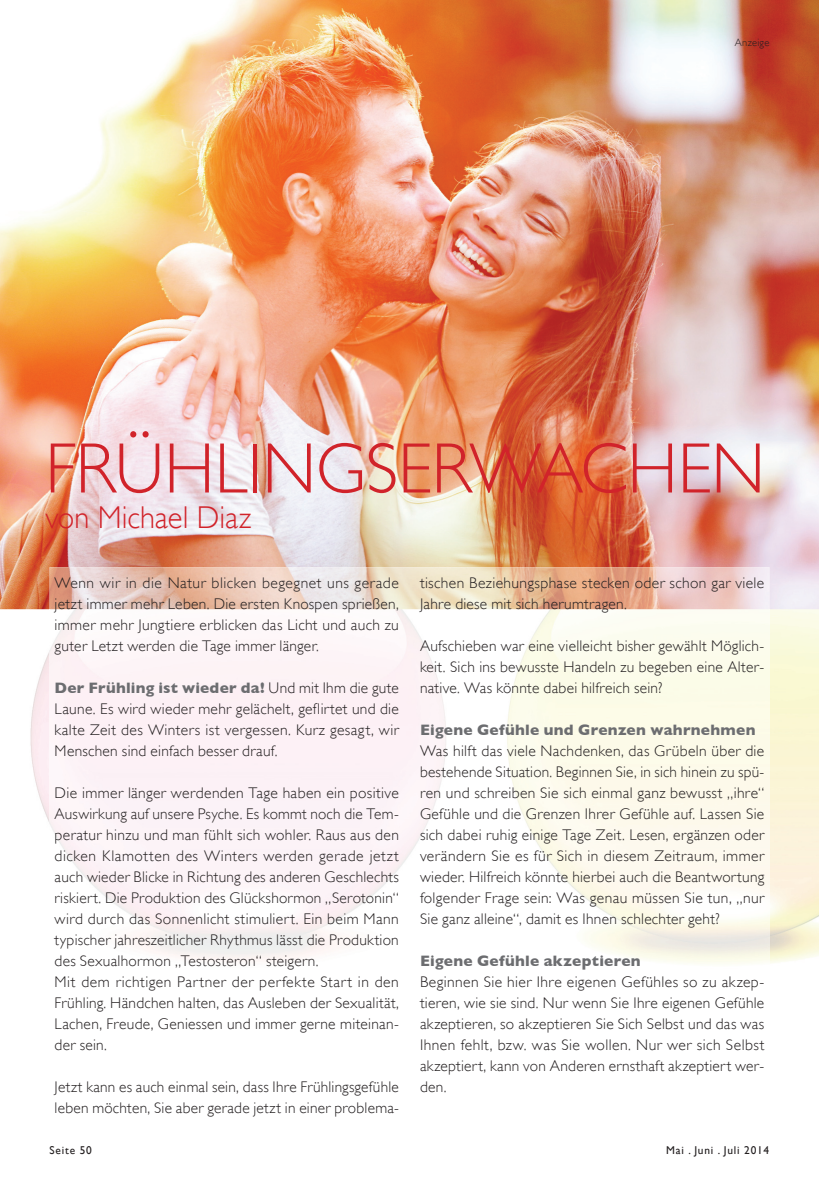
<style>
.page{position:relative;width:819px;height:1191px;background:#fff}
.page>*{position:absolute;margin:0;border:0;box-sizing:border-box;transform-origin:0 0}
.t1{font:300 71.75px "Gill Sans";letter-spacing:-.005em;color:#d1232a}
.t2{font:300 31.5px "Gill Sans";color:#d1232a}
.t3{font:300 15.4px/21px "Gill Sans";letter-spacing:.02em;color:#231f20;text-align:justify}
.t4{font:700 15.4px "Gill Sans";letter-spacing:.02em;color:#6c6d70}
.t5{font:11.38px "Gill Sans";letter-spacing:.07em;color:#231f20}
.t6{font:300 10.5px "Gill Sans";letter-spacing:.03em;color:#231f20}
.s1{font-weight:700;color:#6c6d70}
</style>
<div class="page">
<img style="left:769px;top:609px;width:50px;height:355px">
<img style="left:0;top:609px;width:50px;height:215px">
<img style="left:0;top:0;width:819px;height:609px">
<svg style="left:50px;top:609px;width:719px;height:355px;fill:#fdf9f6"></svg>
<img style="left:50px;top:567px;width:719px;height:42px">
<p class="t6" style="left:734px;top:36px;width:36px">Anzeige</p>
<h1 class="t1" style="left:45px;top:427px;width:721px">FRÜHLINGSERWACHEN</h1>
<h2 class="t2" style="left:45px;top:499px;width:207px">von Michael Diaz</h2>
<p class="t3" style="left:55px;top:572px;width:346px">Wenn wir in die Natur blicken begegnet uns gerade jetzt immer mehr Leben. Die ersten Knospen sprießen, immer mehr Jungtiere erblicken das Licht und auch zu guter Letzt werden die Tage immer länger.</p>
<p class="t3" style="left:55px;top:677px;width:346px"><span class="s1">Der Frühling ist wieder da!</span> Und mit Ihm die gute Laune. Es wird wieder mehr gelächelt, geflirtet und die kalte Zeit des Winters ist vergessen. Kurz gesagt, wir Menschen sind einfach besser drauf.</p>
<p class="t3" style="left:55px;top:782px;width:346px;text-align:left">Die immer länger werdenden Tage haben ein positive Auswirkung auf unsere Psyche. Es kommt noch die Tem&shy;peratur hinzu und man fühlt sich wohler. Raus aus den dicken Klamotten des Winters werden gerade jetzt auch wieder Blicke in Richtung des anderen Geschlechts riskiert. Die Produktion des Glückshormon „Serotonin“ wird durch das Sonnenlicht stimuliert. Ein beim Mann typischer jahreszeitlicher Rhythmus lässt die Produktion des Sexualhormon „Testosteron“ steigern.<br>Mit dem richtigen Partner der perfekte Start in den Frühling. Händchen halten, das Ausleben der Sexualität, Lachen, Freude, Geniessen und immer gerne miteinan&shy;der sein.</p>
<p class="t3" style="left:55px;top:1076px;width:346px">Jetzt kann es auch einmal sein, dass Ihre Frühlingsgefühle leben möchten, Sie aber gerade jetzt in einer problema-</p>
<p class="t3" style="left:420px;top:572px;width:346px">tischen Beziehungsphase stecken oder schon gar viele<br>Jahre diese mit sich herumtragen.</p>
<p class="t3" style="left:420px;top:635px;width:346px">Aufschieben war eine vielleicht bisher gewählt Möglich&shy;keit. Sich ins bewusste Handeln zu begeben eine Alter&shy;native. Was könnte dabei hilfreich sein?</p>
<p class="t4" style="left:420px;top:721px;width:337px">Eigene Gefühle und Grenzen wahrnehmen</p>
<p class="t3" style="left:420px;top:740px;width:346px">Was hilft das viele Nachdenken, das Grübeln über die bestehende Situation. Beginnen Sie, in sich hinein zu spü&shy;ren und schreiben Sie sich einmal ganz bewusst „ihre“ Gefühle und die Grenzen Ihrer Gefühle auf. Lassen Sie sich dabei ruhig einige Tage Zeit. Lesen, ergänzen oder verändern Sie es für Sich in diesem Zeitraum, immer wieder. Hilfreich könnte hierbei auch die Beantwortung folgender Frage sein: Was genau müssen Sie tun, „nur Sie ganz alleine“, damit es Ihnen schlechter geht?</p>
<p class="t4" style="left:420px;top:952px;width:222px">Eigene Gefühle akzeptieren</p>
<p class="t3" style="left:420px;top:971px;width:346px">Beginnen Sie hier Ihre eigenen Gefühles so zu akzep&shy;tieren, wie sie sind. Nur wenn Sie Ihre eigenen Gefühle akzeptieren, so akzeptieren Sie Sich Selbst und das was Ihnen fehlt, bzw. was Sie wollen. Nur wer sich Selbst akzeptiert, kann von Anderen ernsthaft akzeptiert wer&shy;den.</p>
<p class="t5" style="left:50px;top:1143px;width:44px">Seite 50</p>
<p class="t5" style="left:666px;top:1143px;width:105px">Mai . Juni . Juli 2014</p>
</div>
